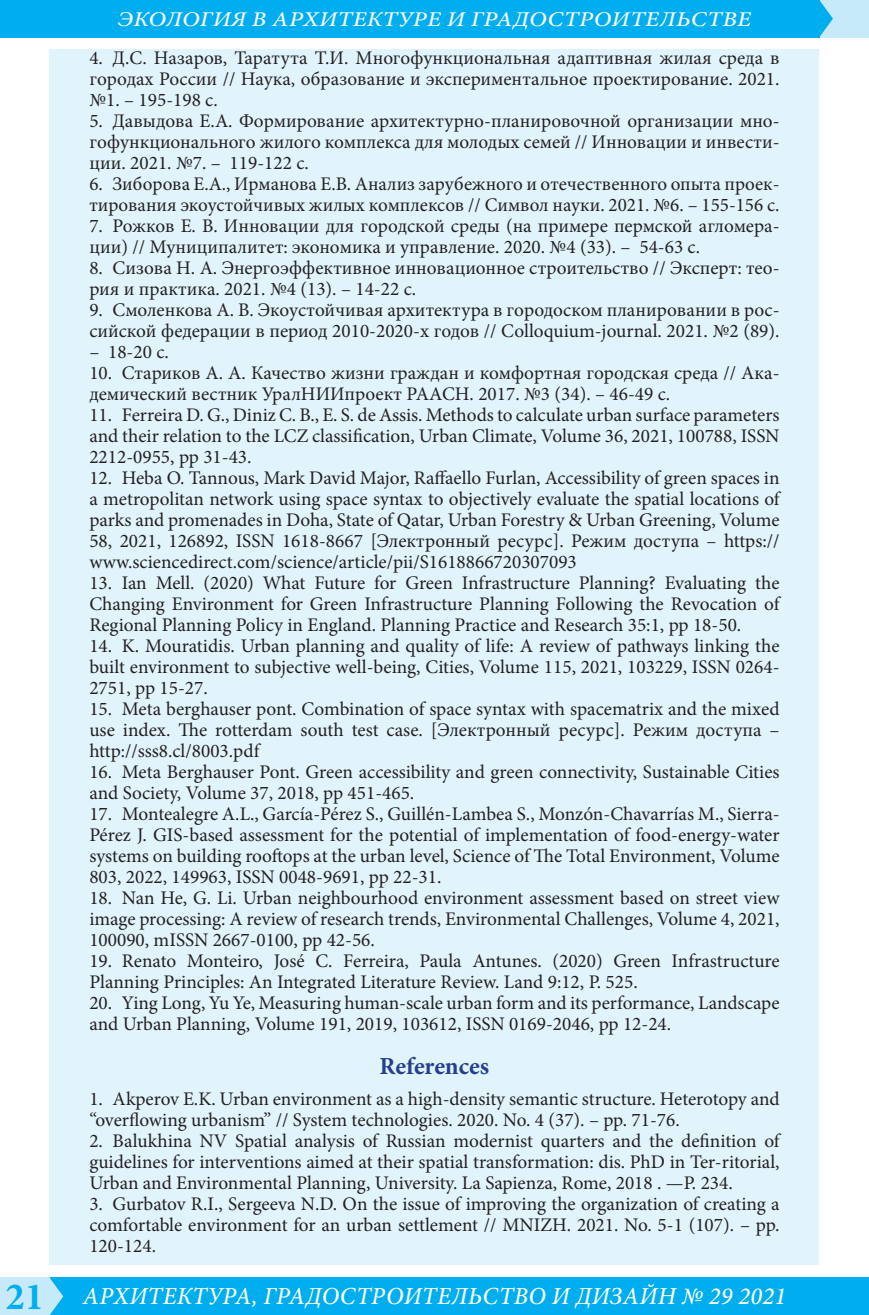
<style>
.page{position:relative;width:869px;height:1315px;background:#fff}
.page>*{position:absolute;margin:0;border:0;box-sizing:border-box;transform-origin:0 0}
.t1{font:italic 500 24.5px "Minion Pro";letter-spacing:.01em;color:#fff}
.Литература_заголовок{font:700 24.5px "Minion Pro";letter-spacing:-.005em;color:#253f8e}
.t2{font:italic 500 21px "Minion Pro";letter-spacing:.01em;color:#fff;scale:1.17 1}
.t3{font:19.25px/21px "Minion Pro";color:#231f20;text-align:justify}
.s1{font-weight:700;font-style:normal;font-size:38.5px;color:#00aeef}
</style>
<div class="page">
<div style="left:46px;top:1277px;width:822px;height:38px;background:#00aeef"></div>
<div style="left:819px;top:0;width:49px;height:37px;background:#c6eafa"></div>
<div style="left:0;top:1277px;width:50px;height:38px;background:#c6eafa"></div>
<div style="left:0;top:0;width:819px;height:37px;background:#00aeef"></div>
<svg style="left:50px;top:1278px;width:13px;height:37px"></svg>
<svg style="left:819px;top:0;width:13px;height:37px"></svg>
<div style="left:50px;top:50px;width:769px;height:1215px;background:#e1f4fc"></div>
<p class="t2" style="left:118px;top:5px;width:542px">ЭКОЛОГИЯ В АРХИТЕКТУРЕ И ГРАДОСТРОИТЕЛЬСТВЕ</p>
<p class="t3" style="left:89px;top:47px;width:691px">4. Д.С. Назаров, Таратута Т.И. Многофункциональная адаптивная жилая среда в городах России // Наука, образование и экспериментальное проектирование. 2021. №1. – 195-198 с.</p>
<p class="t3" style="left:89px;top:110px;width:691px">5. Давыдова Е.А. Формирование архитектурно-планировочной организации мно&shy;гофункционального жилого комплекса для молодых семей // Инновации и инвести&shy;ции. 2021. №7. – 119-122 с.</p>
<p class="t3" style="left:89px;top:173px;width:691px">6. Зиборова Е.А., Ирманова Е.В. Анализ зарубежного и отечественного опыта проек&shy;тирования экоустойчивых жилых комплексов // Символ науки. 2021. №6. – 155-156 с.</p>
<p class="t3" style="left:89px;top:215px;width:691px">7. Рожков Е. В. Инновации для городской среды (на примере пермской агломера&shy;ции) // Муниципалитет: экономика и управление. 2020. №4 (33). – 54-63 с.</p>
<p class="t3" style="left:89px;top:257px;width:691px">8. Сизова Н. А. Энергоэффективное инновационное строительство // Эксперт: тео&shy;рия и практика. 2021. №4 (13). – 14-22 с.</p>
<p class="t3" style="left:89px;top:299px;width:691px">9. Смоленкова А. В. Экоустойчивая архитектура в городоском планировании в рос&shy;сийской федерации в период 2010-2020-х годов // Colloquium-journal. 2021. №2 (89).</p>
<p class="t3" style="left:89px;top:341px;width:81px">– 18-20 с.</p>
<p class="t3" style="left:89px;top:362px;width:691px">10. Стариков А. А. Качество жизни граждан и комфортная городская среда // Ака&shy;демический вестник УралНИИпроект РААСН. 2017. №3 (34). – 46-49 с.</p>
<p class="t3" style="left:89px;top:404px;width:691px">11. Ferreira D. G., Diniz C. B., E. S. de Assis. Methods to calculate urban surface parameters and their relation to the LCZ classification, Urban Climate, Volume 36, 2021, 100788, ISSN 2212-0955, pp 31-43.</p>
<p class="t3" style="left:89px;top:467px;width:691px">12. Heba O. Tannous, Mark David Major, Raffaello Furlan, Accessibility of green spaces in a metropolitan network using space syntax to objectively evaluate the spatial locations of parks and promenades in Doha, State of Qatar, Urban Forestry &amp; Urban Greening, Volume 58, 2021, 126892, ISSN 1618-8667 [Электронный ресурс]. Режим доступа – https:// www.sciencedirect.com/science/article/pii/S1618866720307093</p>
<p class="t3" style="left:89px;top:572px;width:691px">13. Ian Mell. (2020) What Future for Green Infrastructure Planning? Evaluating the Changing Environment for Green Infrastructure Planning Following the Revocation of Regional Planning Policy in England. Planning Practice and Research 35:1, pp 18-50.</p>
<p class="t3" style="left:89px;top:635px;width:691px">14. K. Mouratidis. Urban planning and quality of life: A review of pathways linking the built environment to subjective well-being, Cities, Volume 115, 2021, 103229, ISSN 0264- 2751, pp 15-27.</p>
<p class="t3" style="left:89px;top:698px;width:691px">15. Meta berghauser pont. Combination of space syntax with spacematrix and the mixed use index. The rotterdam south test case. [Электронный ресурс]. Режим доступа – http://sss8.cl/8003.pdf</p>
<p class="t3" style="left:89px;top:761px;width:691px">16. Meta Berghauser Pont. Green accessibility and green connectivity, Sustainable Cities and Society, Volume 37, 2018, pp 451-465.</p>
<p class="t3" style="left:89px;top:803px;width:691px">17. Montealegre A.L., García-Pérez S., Guillén-Lambea S., Monzón-Chavarrías M., Sierra-Pérez J. GIS-based assessment for the potential of implementation of food-energy-water systems on building rooftops at the urban level, Science of The Total Environment, Volume 803, 2022, 149963, ISSN 0048-9691, pp 22-31.</p>
<p class="t3" style="left:89px;top:887px;width:691px">18. Nan He, G. Li. Urban neighbourhood environment assessment based on street view image processing: A review of research trends, Environmental Challenges, Volume 4, 2021, 100090, mISSN 2667-0100, pp 42-56.</p>
<p class="t3" style="left:89px;top:950px;width:691px">19. Renato Monteiro, José C. Ferreira, Paula Antunes. (2020) Green Infrastructure<br>Planning Principles: An Integrated Literature Review. Land 9:12, P. 525.</p>
<p class="t3" style="left:89px;top:992px;width:691px">20. Ying Long, Yu Ye, Measuring human-scale urban form and its performance, Landscape and Urban Planning, Volume 191, 2019, 103612, ISSN 0169-2046, pp 12-24.</p>
<p class="Литература_заголовок" style="left:379px;top:1049px;width:111px">References</p>
<p class="t3" style="left:89px;top:1088px;width:691px">1. Akperov E.K. Urban environment as a high-density semantic structure. Heterotopy and “overflowing urbanism” // System technologies. 2020. No. 4 (37). – pp. 71-76.</p>
<p class="t3" style="left:89px;top:1130px;width:691px">2. Balukhina NV Spatial analysis of Russian modernist quarters and the definition of guidelines for interventions aimed at their spatial transformation: dis. PhD in Ter-ritorial, Urban and Environmental Planning, University. La Sapienza, Rome, 2018 . —P. 234.</p>
<p class="t3" style="left:89px;top:1193px;width:691px">3. Gurbatov R.I., Sergeeva N.D. On the issue of improving the organization of creating a comfortable environment for an urban settlement // MNIZH. 2021. No. 5-1 (107). – pp.<br>120-124.</p>
<p class="t1" style="left:6px;top:1279px;width:781px"><span class="s1">21</span> АРХИТЕКТУРА, ГРАДОСТРОИТЕЛЬСТВО И ДИЗАЙН № 29 2021</p>
</div>
